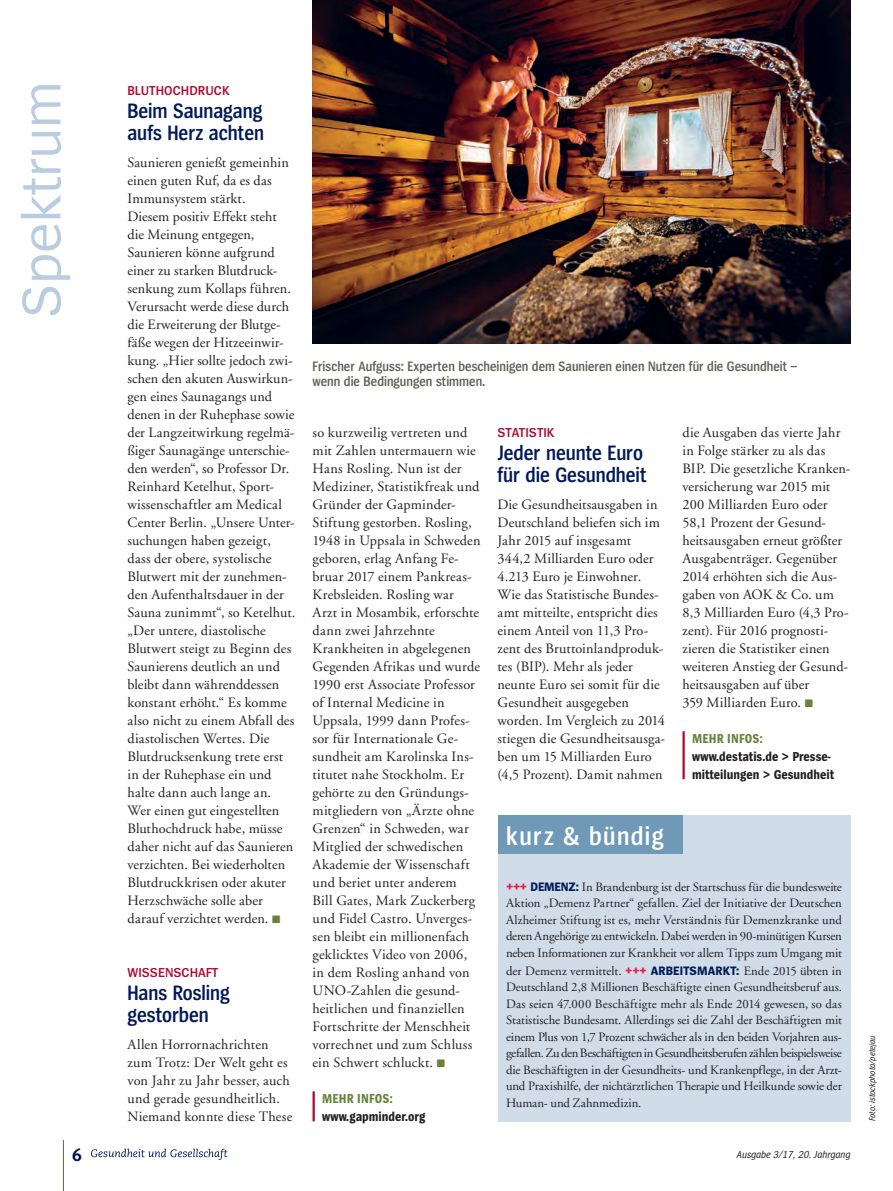
<style>
.page{position:relative;width:893px;height:1191px;background:#fff}
.page>*{position:absolute;margin:0;border:0;box-sizing:border-box;transform-origin:0 0}
.t1{font:57px "Spiegel";color:#baccdf}
.t2{font:600 27px "Spiegel Cd";letter-spacing:.05em;color:#fff}
.Spektrum_Head_GG-bla{font:600 21.75px/22.5px "Spiegel Cd";letter-spacing:-.005em;color:#011958}
.Spektrum_Fließ_Flatt{font:14.25px/18px "GG Garamond";letter-spacing:.01em;color:#231f20}
.allg-Bildunterschrif{font:600 14.25px/15px "Spiegel Cd";color:#606155}
.Mehr_Infos{font:700 13.5px/18px "Spiegel Cd";color:#231f20}
.Spektrum_Dachzeile{font:600 13.5px "Spiegel";color:#b00630}
.Mehr_Infos-2{font:700 13.5px "Spiegel Cd";letter-spacing:.01em;color:#67833b}
.Box_Body_Block{font:12.75px/16.5px "GG Garamond";letter-spacing:-.01em;color:#231f20;text-align:justify}
.t3{font:italic 10.5px "Spiegel Cd";color:#231f20}
.allg-Fotocredits{font:italic 9px "Spiegel Cd";color:#231f20}
.s1{color:#67833b}
.s2{font-family:"Spiegel Cd";font-weight:700;font-size:13.5px;color:#ed1845}
.s3{font-family:"Spiegel";font-weight:700;color:#011958}
</style>
<div class="page">
<hr style="left:63px;top:1140px;width:1px;height:51px;background:#606155">
<svg style="left:91px;top:1148px;width:136px;height:11px"></svg>
<div style="left:497px;top:815px;width:353px;height:306px;background:#d0dde9"></div>
<div style="left:497px;top:815px;width:185px;height:39px;background:#6f99b7"></div>
<img style="left:313px;top:0;width:537px;height:344px">
<hr style="left:313px;top:1091px;width:2px;height:30px;background:#b00630">
<hr style="left:682px;top:731px;width:3px;height:48px;background:#b00630">
<h1 class="t1" style="left:13px;top:318px;width:239px;rotate:-90deg">Spektrum</h1>
<p class="Spektrum_Dachzeile" style="left:127px;top:84px;width:104px">BLUTHOCHDRUCK</p>
<p class="Spektrum_Head_GG-bla" style="left:127px;top:100px;width:137px">Beim Saunagang</p>
<p class="Spektrum_Head_GG-bla" style="left:127px;top:122px;width:138px">aufs Herz achten</p>
<p class="Spektrum_Fließ_Flatt" style="left:127px;top:153px;width:163px">Saunieren genießt gemeinhin einen guten Ruf, da es das<br>Immunsystem stärkt.</p>
<p class="Spektrum_Fließ_Flatt" style="left:127px;top:207px;width:169px">Diesem positiv Effekt steht die Meinung entgegen,<br>Saunieren könne aufgrund einer zu starken Blutdruck&shy;senkung zum Kollaps führen.<br>Verursacht werde diese durch die Erweiterung der Blutge&shy;fäße wegen der Hitzeeinwir&shy;kung. „Hier sollte jedoch zwi&shy;schen den akuten Auswirkun&shy;gen eines Saunagangs und denen in der Ruhephase sowie der Langzeitwirkung regelmä&shy;ßiger Saunagänge unterschie&shy;den werden“, so Professor Dr.<br>Reinhard Ketelhut, Sport&shy;wissenschaftler am Medical<br>Center Berlin. „Unsere Unter&shy;suchungen haben gezeigt, dass der obere, systolische<br>Blutwert mit der zunehmen&shy;den Aufenthaltsdauer in der<br>Sauna zunimmt“, so Ketelhut. „Der untere, diastolische<br>Blutwert steigt zu Beginn des<br>Saunierens deutlich an und bleibt dann währenddessen konstant erhöht.“ Es komme also nicht zu einem Abfall des diastolischen Wertes. Die<br>Blutdrucksenkung trete erst in der Ruhephase ein und halte dann auch lange an.<br>Wer einen gut eingestellten<br>Bluthochdruck habe, müsse daher nicht auf das Saunieren verzichten. Bei wiederholten<br>Blutdruckkrisen oder akuter<br>Herzschwäche solle aber darauf verzichtet werden. <span class="s1">√</span></p>
<p class="Spektrum_Dachzeile" style="left:128px;top:966px;width:92px">WISSENSCHAFT</p>
<p class="Spektrum_Head_GG-bla" style="left:128px;top:982px;width:104px">Hans Rosling gestorben</p>
<p class="Spektrum_Fließ_Flatt" style="left:128px;top:1035px;width:166px">Allen Horrornachrichten zum Trotz: Der Welt geht es von Jahr zu Jahr besser, auch und gerade gesundheitlich.<br>Niemand konnte diese These</p>
<p class="allg-Bildunterschrif" style="left:313px;top:359px;width:486px">Frischer Aufguss: Experten bescheinigen dem Saunieren einen Nutzen für die Gesundheit – wenn die Bedingungen stimmen.</p>
<p class="Spektrum_Fließ_Flatt" style="left:313px;top:423px;width:169px">so kurzweilig vertreten und mit Zahlen untermauern wie<br>Hans Rosling. Nun ist der<br>Mediziner, Statistikfreak und<br>Gründer der Gapminder-<br>Stiftung gestorben. Rosling,<br>1948 in Uppsala in Schweden geboren, erlag Anfang Fe&shy;bruar 2017 einem Pankreas-<br>Krebsleiden. Rosling war<br>Arzt in Mosambik, erforschte dann zwei Jahrzehnte<br>Krankheiten in abgelegenen<br>Gegenden Afrikas und wurde<br>1990 erst Associate Professor of Internal Medicine in<br>Uppsala, 1999 dann Profes&shy;sor für Internationale Ge&shy;sundheit am Karolinska Ins&shy;titutet nahe Stockholm. Er gehörte zu den Gründungs&shy;mitgliedern von „Ärzte ohne<br>Grenzen“ in Schweden, war<br>Mitglied der schwedischen<br>Akademie der Wissenschaft und beriet unter anderem<br>Bill Gates, Mark Zuckerberg und Fidel Castro. Unverges&shy;sen bleibt ein millionenfach geklicktes Video von 2006, in dem Rosling anhand von<br>UNO-Zahlen die gesund&shy;heitlichen und finanziellen<br>Fortschritte der Menschheit vorrechnet und zum Schluss ein Schwert schluckt. <span class="s1">√</span></p>
<p class="Mehr_Infos-2" style="left:322px;top:1092px;width:72px">MEHR INFOS:</p>
<p class="Mehr_Infos" style="left:322px;top:1108px;width:105px">www.gapminder.org</p>
<p class="Spektrum_Dachzeile" style="left:497px;top:426px;width:59px">STATISTIK</p>
<p class="Spektrum_Head_GG-bla" style="left:497px;top:442px;width:151px">Jeder neunte Euro für die Gesundheit</p>
<p class="Spektrum_Fließ_Flatt" style="left:497px;top:495px;width:169px">Die Gesundheitsausgaben in<br>Deutschland beliefen sich im<br>Jahr 2015 auf insgesamt<br>344,2 Milliarden Euro oder<br>4.213 Euro je Einwohner.<br>Wie das Statistische Bundes&shy;amt mitteilte, entspricht dies einem Anteil von 11,3 Pro&shy;zent des Bruttoinlandproduk&shy;tes (BIP). Mehr als jeder neunte Euro sei somit für die<br>Gesundheit ausgegeben worden. Im Vergleich zu 2014 stiegen die Gesundheitsausga&shy;ben um 15 Milliarden Euro (4,5 Prozent). Damit nahmen</p>
<p class="Spektrum_Fließ_Flatt" style="left:682px;top:423px;width:169px">die Ausgaben das vierte Jahr in Folge stärker zu als das<br>BIP. Die gesetzliche Kranken&shy;versicherung war 2015 mit<br>200 Milliarden Euro oder<br>58,1 Prozent der Gesund&shy;heitsausgaben erneut größter<br>Ausgabenträger. Gegenüber<br>2014 erhöhten sich die Aus&shy;gaben von AOK &amp; Co. um<br>8,3 Milliarden Euro (4,3 Pro&shy;zent). Für 2016 prognosti&shy;zieren die Statistiker einen weiteren Anstieg der Gesund&shy;heitsausgaben auf über<br>359 Milliarden Euro. <span class="s1">√</span></p>
<p class="Mehr_Infos-2" style="left:692px;top:732px;width:72px">MEHR INFOS:</p>
<p class="Mehr_Infos" style="left:692px;top:748px;width:143px">www.destatis.de &gt; Presse&shy;mitteilungen &gt; Gesundheit</p>
<p class="t2" style="left:506px;top:822px;width:160px">kurz &amp; bündig</p>
<p class="Box_Body_Block" style="left:506px;top:878px;width:337px"><span class="s2">+++</span> <span class="s3">DEMENZ:</span> In Brandenburg ist der Startschuss für die bundesweite Aktion „Demenz Partner“ gefallen. Ziel der Initiative der Deutschen Alzheimer Stiftung ist es, mehr Verständnis für Demenzkranke und deren Angehörige zu entwickeln. Dabei werden in 90-minütigen Kursen neben Informationen zur Krankheit vor allem Tipps zum Umgang mit</p>
<p class="Box_Body_Block" style="left:506px;top:962px;width:337px">der Demenz vermittelt. <span class="s2">+++</span> <span class="s3">ARBEITSMARKT:</span> Ende 2015 übten in Deutschland 2,8 Millionen Beschäftigte einen Gesundheitsberuf aus.<br>Das seien 47.000 Beschäftigte mehr als Ende 2014 gewesen, so das Statistische Bundesamt. Allerdings sei die Zahl der Beschäftigten mit einem Plus von 1,7 Prozent schwächer als in den beiden Vorjahren aus&shy;gefallen. Zu den Beschäftigten in Gesundheitsberufen zählen beispielsweise die Beschäftigten in der Gesundheits- und Krankenpflege, in der Arzt&shy;und Praxishilfe, der nichtärztlichen Therapie und Heilkunde sowie der Human- und Zahnmedizin.</p>
<p class="t3" style="left:737px;top:1149px;width:115px">Ausgabe 3/17, 20. Jahrgang</p>
<p class="allg-Fotocredits" style="left:868px;top:1121px;width:87px;rotate:-90deg">Foto: istockphoto/petejau</p>
</div>
